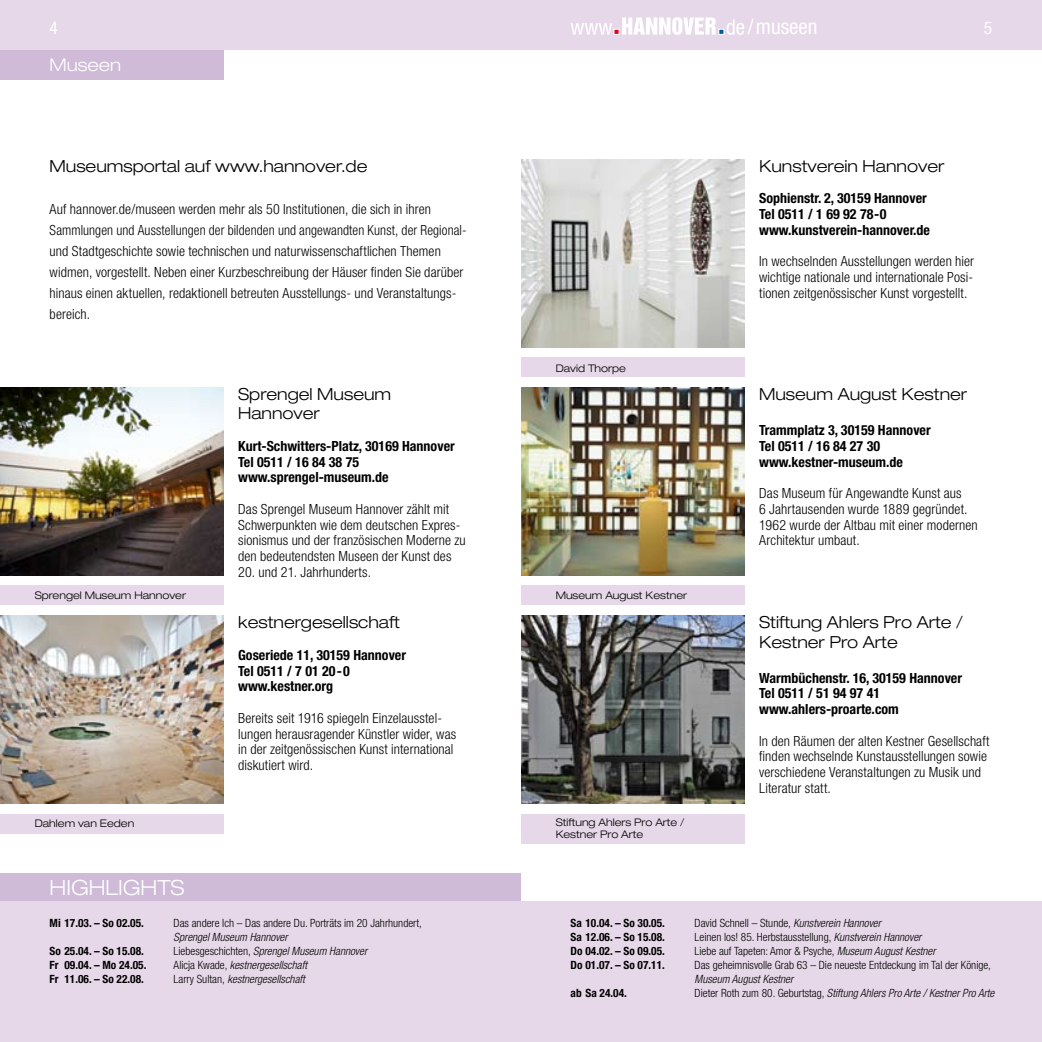
<style>
.page{position:relative;width:1042px;height:1042px;background:#fff}
.page>*{position:absolute;margin:0;border:0;box-sizing:border-box;transform-origin:0 0}
.t1{font:300 expanded 21px "Helvetica Neue LT";color:#fff}
.t2{font:condensed 21px "Helvetica Neue LT";color:#fff}
.t3{font:300 expanded 17.5px "Helvetica Neue LT";color:#fff}
.t4{font:condensed 17.5px "Helvetica Neue LT";color:#fff}
.t5{font:300 expanded 16.62px/19.2px "Helvetica Neue LT";color:#000}
.t6{font:300 condensed 14px/15.8px "Helvetica Neue LT";letter-spacing:.005em;color:#000}
.t7{font:700 condensed 14px/15.8px "Helvetica Neue LT";color:#000}
.t8{font:300 condensed 11.38px "Helvetica Neue LT";color:#000}
.t9{font:italic 300 condensed 11.38px "Helvetica Neue LT";color:#000}
.t10{font:700 condensed 11.38px "Helvetica Neue LT";color:#000}
.t11{font:300 expanded 10.5px/12.6px "Helvetica Neue LT";color:#000}
.s1{font-style:normal}
.s2{font-style:italic}
</style>
<div class="page">
<div style="left:0;top:873px;width:521px;height:29px;background:#cfbad8"></div>
<div style="left:0;top:0;width:521px;height:50px;background:#e7d8e9"></div>
<div style="left:0;top:902px;width:521px;height:140px;background:#e7d8e9"></div>
<div style="left:0;top:50px;width:223px;height:29px;background:#cfbad8"></div>
<div style="left:521px;top:0;width:521px;height:50px;background:#e7d8e9"></div>
<div style="left:521px;top:902px;width:521px;height:140px;background:#e7d8e9"></div>
<img style="left:0;top:387px;width:223px;height:188px">
<img style="left:0;top:615px;width:223px;height:189px">
<img style="left:521px;top:159px;width:223px;height:189px">
<svg style="left:571px;top:17px;width:173px;height:18px"></svg>
<img style="left:521px;top:387px;width:223px;height:188px">
<img style="left:521px;top:615px;width:223px;height:189px">
<div style="left:521px;top:357px;width:223px;height:20px;background:#e7d8e9"></div>
<div style="left:0;top:585px;width:223px;height:20px;background:#e7d8e9"></div>
<div style="left:0;top:814px;width:223px;height:19px;background:#e7d8e9"></div>
<div style="left:521px;top:814px;width:223px;height:29px;background:#e7d8e9"></div>
<div style="left:521px;top:585px;width:223px;height:20px;background:#e7d8e9"></div>
<h1 class="t2" style="left:748px;top:15px;width:71px">/museen</h1>
<p class="t4" style="left:50px;top:18px;width:10px">4</p>
<p class="t4" style="left:984px;top:17px;width:10px">5</p>
<p class="t3" style="left:50px;top:54px;width:73px">Museen</p>
<p class="t5" style="left:50px;top:156px;width:319px">Museumsportal auf www.hannover.de</p>
<p class="t6" style="left:50px;top:198px;width:418px;line-height:21px">Auf hannover.de/museen werden mehr als 50 Institutionen, die sich in ihren Sammlungen und Ausstellungen der bildenden und angewandten Kunst, der Regional&shy;und Stadtgeschichte sowie technischen und naturwissenschaftlichen Themen widmen, vorgestellt. Neben einer Kurzbeschreibung der Häuser finden Sie darüber hinaus einen aktuellen, redaktionell betreuten Ausstellungs- und Veranstaltungs&shy;bereich.</p>
<p class="t11" style="left:35px;top:588px;width:153px">Sprengel Museum Hannover</p>
<p class="t5" style="left:238px;top:384px;width:155px">Sprengel Museum<br>Hannover</p>
<p class="t7" style="left:238px;top:438px;width:218px">Kurt-Schwitters-Platz, 30169 Hannover<br>Tel 0511 / 16 84 38 75 www.sprengel-museum.de</p>
<p class="t6" style="left:238px;top:501px;width:229px">Das Sprengel Museum Hannover zählt mit Schwerpunkten wie dem deutschen Expres&shy;sionismus und der französischen Moderne zu den bedeutendsten Museen der Kunst des</p>
<p class="t6" style="left:238px;top:564px;width:134px">20. und 21. Jahrhunderts.</p>
<p class="t5" style="left:238px;top:612px;width:163px">kestnergesellschaft</p>
<p class="t7" style="left:238px;top:647px;width:169px">Goseriede 11, 30159 Hannover<br>Tel 0511 / 7 01 20-0 www.kestner.org</p>
<p class="t6" style="left:238px;top:710px;width:220px">Bereits seit 1916 spiegeln Einzelausstel&shy;lungen herausragender Künstler wider, was in der zeitgenössischen Kunst international diskutiert wird.</p>
<p class="t11" style="left:556px;top:361px;width:72px">David Thorpe</p>
<p class="t11" style="left:556px;top:588px;width:133px">Museum August Kestner</p>
<p class="t11" style="left:35px;top:817px;width:101px">Dahlem van Eeden</p>
<p class="t11" style="left:556px;top:815px;width:130px">Stiftung Ahlers Pro Arte /<br>Kestner Pro Arte</p>
<h1 class="t1" style="left:50px;top:875px;width:136px">HIGHLIGHTS</h1>
<p class="t5" style="left:759px;top:156px;width:187px">Kunstverein Hannover</p>
<p class="t7" style="left:759px;top:190px;width:172px">Sophienstr. 2, 30159 Hannover<br>Tel 0511 / 1 69 92 78-0 www.kunstverein-hannover.de</p>
<p class="t6" style="left:759px;top:253px;width:216px;text-align:justify">In wechselnden Ausstellungen werden hier wichtige nationale und internationale Posi&shy;tionen zeitgenössischer Kunst vorgestellt.</p>
<p class="t5" style="left:759px;top:384px;width:209px">Museum August Kestner</p>
<p class="t7" style="left:759px;top:422px;width:173px">Trammplatz 3, 30159 Hannover<br>Tel 0511 / 16 84 27 30 www.kestner-museum.de</p>
<p class="t6" style="left:759px;top:485px;width:220px">Das Museum für Angewandte Kunst aus<br>6 Jahrtausenden wurde 1889 gegründet.<br>1962 wurde der Altbau mit einer modernen Architektur umbaut.</p>
<p class="t5" style="left:759px;top:612px;width:205px">Stiftung Ahlers Pro Arte /<br>Kestner Pro Arte</p>
<p class="t7" style="left:759px;top:669px;width:204px">Warmbüchenstr. 16, 30159 Hannover<br>Tel 0511 / 51 94 97 41 www.ahlers-proarte.com</p>
<p class="t6" style="left:759px;top:732px;width:232px">In den Räumen der alten Kestner Gesellschaft finden wechselnde Kunstausstellungen sowie verschiedene Veranstaltungen zu Musik und Literatur statt.</p>
<p class="t10" style="left:50px;top:916px;width:96px">Mi 17.03. – So 02.05.</p>
<p class="t8" style="left:174px;top:916px;width:250px">Das andere Ich – Das andere Du. Porträts im 20 Jahrhundert,</p>
<p class="t9" style="left:174px;top:930px;width:115px">Sprengel Museum Hannover</p>
<p class="t10" style="left:50px;top:944px;width:96px">So 25.04. – So 15.08.</p>
<p class="t9" style="left:174px;top:944px;width:195px"><span class="s1">Liebesgeschichten,</span> Sprengel Museum Hannover</p>
<p class="t10" style="left:50px;top:958px;width:98px">Fr 09.04. – Mo 24.05.</p>
<p class="t9" style="left:174px;top:958px;width:135px"><span class="s1">Alicja Kwade,</span> kestnergesellschaft</p>
<p class="t10" style="left:50px;top:972px;width:96px">Fr 11.06. – So 22.08.</p>
<p class="t9" style="left:174px;top:972px;width:133px"><span class="s1">Larry Sultan,</span> kestnergesellschaft</p>
<p class="t10" style="left:570px;top:916px;width:96px">Sa 10.04. – So 30.05.</p>
<p class="t8" style="left:694px;top:916px;width:188px">David Schnell – Stunde, <span class="s2">Kunstverein Hannover</span></p>
<p class="t10" style="left:570px;top:930px;width:96px">Sa 12.06. – So 15.08.</p>
<p class="t8" style="left:694px;top:930px;width:228px">Leinen los! 85. Herbstausstellung, <span class="s2">Kunstverein Hannover</span></p>
<p class="t10" style="left:570px;top:944px;width:96px">Do 04.02. – So 09.05.</p>
<p class="t8" style="left:694px;top:944px;width:242px">Liebe auf Tapeten: Amor &amp; Psyche, <span class="s2">Museum August Kestner</span></p>
<p class="t10" style="left:570px;top:958px;width:96px">Do 01.07. – So 07.11.</p>
<p class="t8" style="left:694px;top:958px;width:298px">Das geheimnisvolle Grab 63 – Die neueste Entdeckung im Tal der Könige,</p>
<p class="t9" style="left:694px;top:972px;width:100px">Museum August Kestner</p>
<p class="t10" style="left:570px;top:986px;width:58px">ab Sa 24.04.</p>
<p class="t9" style="left:694px;top:986px;width:301px"><span class="s1">Dieter Roth zum 80. Geburtstag,</span> Stiftung Ahlers Pro Arte / Kestner Pro Arte</p>
</div>
